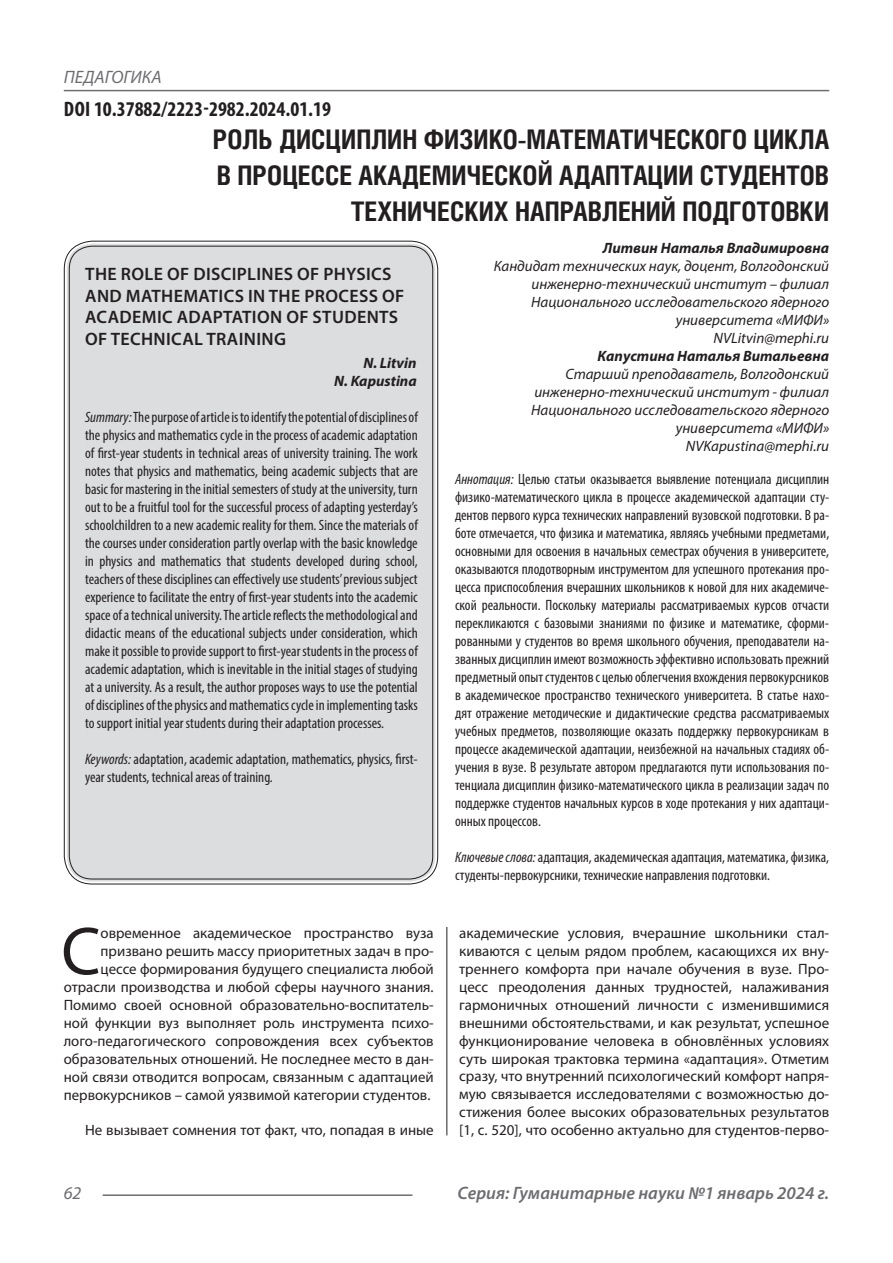
<style>
.page{position:relative;width:893px;height:1263px;background:#fff}
.page>*{position:absolute;margin:0;border:0;box-sizing:border-box;transform-origin:0 0}
.Статья_текст_первый{font:68.4px "Myriad Pro";color:#231f20}
.Статья_название{font:700 27px/36px "Helios Cond C";color:#231f20;text-align:right}
.ДОИ{font:700 condensed 21px "Myriad Pro";color:#231f20}
.Статья_название_англ{font:600 18px/21.6px "Myriad Pro";letter-spacing:.02em;color:#231f20}
.t1{font:italic 600 18px "Myriad Pro";color:#6c6d70}
.t2{font:italic 18px "Myriad Pro";color:#6c6d70}
.Статья_аннотация_тек{font:condensed 15px/18px "Myriad Pro";color:#231f20;text-align:justify}
.Статья_аннотация_анг{font:condensed 15px/18px "Myriad Pro";color:#231f20;text-align:justify}
.Статья_текст{font:15px/17.9px "Myriad Pro";color:#231f20;text-align:justify}
.Статья_текст_первый-2{font:15px/18px "Myriad Pro";color:#231f20;text-align:right}
.Статья_автор_инфо{font:italic 15px/18px "Myriad Pro";color:#231f20;text-align:right}
.Статья_автор_фио_рус{font:italic 700 15px "Myriad Pro";color:#231f20}
.Статья_автор_англ{font:italic 700 15px "Myriad Pro";color:#231f20}
.s1{font-style:italic}
</style>
<div class="page">
<hr style="left:446px;top:128px;width:1px;height:1007px;background:#231f20">
<hr style="left:103px;top:1194px;width:309px;height:2px;background:#6c6d70">
<hr style="left:64px;top:90px;width:765px;height:1px;background:#6c6d70">
<div style="left:67px;top:244px;width:368px;height:637px;background:#dcdddf;border-radius:26px"></div>
<p class="t2" style="left:64px;top:66px;width:100px">ПЕДАГОГИКА</p>
<p class="ДОИ" style="left:64px;top:96px;width:269px">DOI 10.37882/2223-2982.2024.01.19</p>
<p class="Статья_название" style="left:213px;top:121px;width:618px">РОЛЬ ДИСЦИПЛИН ФИЗИКО-МАТЕМАТИЧЕСКОГО ЦИКЛА<br>В ПРОЦЕССЕ АКАДЕМИЧЕСКОЙ АДАПТАЦИИ СТУДЕНТОВ<br>ТЕХНИЧЕСКИХ НАПРАВЛЕНИЙ ПОДГОТОВКИ</p>
<p class="Статья_автор_фио_рус" style="left:603px;top:238px;width:228px">Литвин Наталья Владимировна</p>
<p class="Статья_автор_инфо" style="left:494px;top:257px;width:337px">Кандидат технических наук, доцент, Волгодонский инженерно-технический институт – филиал Национального исследовательского ядерного университета «МИФИ»</p>
<p class="Статья_автор_инфо" style="left:714px;top:329px;width:117px">NVLitvin@mephi.ru</p>
<p class="Статья_автор_фио_рус" style="left:598px;top:346px;width:233px">Капустина Наталья Витальевна</p>
<p class="Статья_автор_инфо" style="left:565px;top:365px;width:265px">Старший преподаватель, Волгодонский</p>
<p class="Статья_автор_инфо" style="left:531px;top:383px;width:300px">инженерно-технический институт - филиал<br>Национального исследовательского ядерного университета «МИФИ»</p>
<p class="Статья_автор_инфо" style="left:686px;top:437px;width:145px">NVKapustina@mephi.ru</p>
<p class="Статья_аннотация_тек" style="left:455px;top:470px;width:376px"><span class="s1">Аннотация:</span> Целью статьи оказывается выявление потенциала дисциплин физико-математического цикла в процессе академической адаптации сту&shy;дентов первого курса технических направлений вузовской подготовки. В ра&shy;боте отмечается, что физика и математика, являясь учебными предметами, основными для освоения в начальных семестрах обучения в университете, оказываются плодотворным инструментом для успешного протекания про&shy;цесса приспособления вчерашних школьников к новой для них академиче&shy;ской реальности. Поскольку материалы рассматриваемых курсов отчасти перекликаются с базовыми знаниями по физике и математике, сформи&shy;рованными у студентов во время школьного обучения, преподаватели на&shy;званных дисциплин имеют возможность эффективно использовать прежний предметный опыт студентов с целью облегчения вхождения первокурсников в академическое пространство технического университета. В статье нахо&shy;дят отражение методические и дидактические средства рассматриваемых учебных предметов, позволяющие оказать поддержку первокурсникам в процессе академической адаптации, неизбежной на начальных стадиях об&shy;учения в вузе. В результате автором предлагаются пути использования по&shy;тенциала дисциплин физико-математического цикла в реализации задач по поддержке студентов начальных курсов в ходе протекания у них адаптаци&shy;онных процессов.</p>
<p class="Статья_аннотация_тек" style="left:455px;top:848px;width:376px"><span class="s1">Ключевые слова:</span>адаптация, академическая адаптация, математика, физика, студенты-первокурсники, технические направления подготовки.</p>
<p class="Статья_название_англ" style="left:85px;top:263px;width:321px">THE ROLE OF DISCIPLINES OF PHYSICS<br>AND MATHEMATICS IN THE PROCESS OF<br>ACADEMIC ADAPTATION OF STUDENTS<br>OF TECHNICAL TRAINING</p>
<p class="Статья_автор_англ" style="left:363px;top:353px;width:55px">N. Litvin</p>
<p class="Статья_автор_англ" style="left:334px;top:371px;width:84px">N. Kapustina</p>
<p class="Статья_аннотация_анг" style="left:85px;top:407px;width:334px"><span class="s1">Summary:</span> The purpose of article is to identify the potential of disciplines of the physics and mathematics cycle in the process of academic adaptation of first-year students in technical areas of university training. The work notes that physics and mathematics, being academic subjects that are basic for mastering in the initial semesters of study at the university, turn out to be a fruitful tool for the successful process of adapting yesterday’s schoolchildren to a new academic reality for them. Since the materials of the courses under consideration partly overlap with the basic knowledge in physics and mathematics that students developed during school, teachers of these disciplines can effectively use students’ previous subject experience to facilitate the entry of first-year students into the academic space of a technical university. The article reflects the methodological and didactic means of the educational subjects under consideration, which make it possible to provide support to first-year students in the process of academic adaptation, which is inevitable in the initial stages of studying at a university. As a result, the author proposes ways to use the potential of disciplines of the physics and mathematics cycle in implementing tasks to support initial year students during their adaptation processes.</p>
<p class="Статья_аннотация_анг" style="left:85px;top:749px;width:334px"><span class="s1">Keywords:</span> adaptation, academic adaptation, mathematics, physics, first&shy;year students, technical areas of training.</p>
<p class="Статья_текст_первый" style="left:61px;top:909px;width:41px">С</p>
<p class="Статья_текст_первый-2" style="left:64px;top:924px;width:371px">овременное академическое пространство вуза призвано решить массу приоритетных задач в про&shy;цессе формирования будущего специалиста любой отрасли производства и любой сферы научного знания.<br>Помимо своей основной образовательно-воспитатель&shy;ной функции вуз выполняет роль инструмента психо&shy;лого-педагогического сопровождения всех субъектов образовательных отношений. Не последнее место в дан&shy;ной связи отводится вопросам, связанным с адаптацией первокурсников – самой уязвимой категории студентов.</p>
<p class="Статья_текст" style="left:85px;top:1121px;width:350px">Не вызывает сомнения тот факт, что, попадая в иные</p>
<p class="Статья_текст" style="left:459px;top:924px;width:371px">академические условия, вчерашние школьники стал&shy;киваются с целым рядом проблем, касающихся их вну&shy;треннего комфорта при начале обучения в вузе. Про&shy;цесс преодоления данных трудностей, налаживания гармоничных отношений личности с изменившимися внешними обстоятельствами, и как результат, успешное функционирование человека в обновлённых условиях суть широкая трактовка термина «адаптация». Отметим сразу, что внутренний психологический комфорт напря&shy;мую связывается исследователями с возможностью до&shy;стижения более высоких образовательных результатов [1, с. 520], что особенно актуально для студентов-перво-</p>
<p class="t2" style="left:64px;top:1182px;width:19px">62</p>
<p class="t1" style="left:458px;top:1182px;width:373px">Серия: Гуманитарные науки №1 январь 2024 г.</p>
</div>
